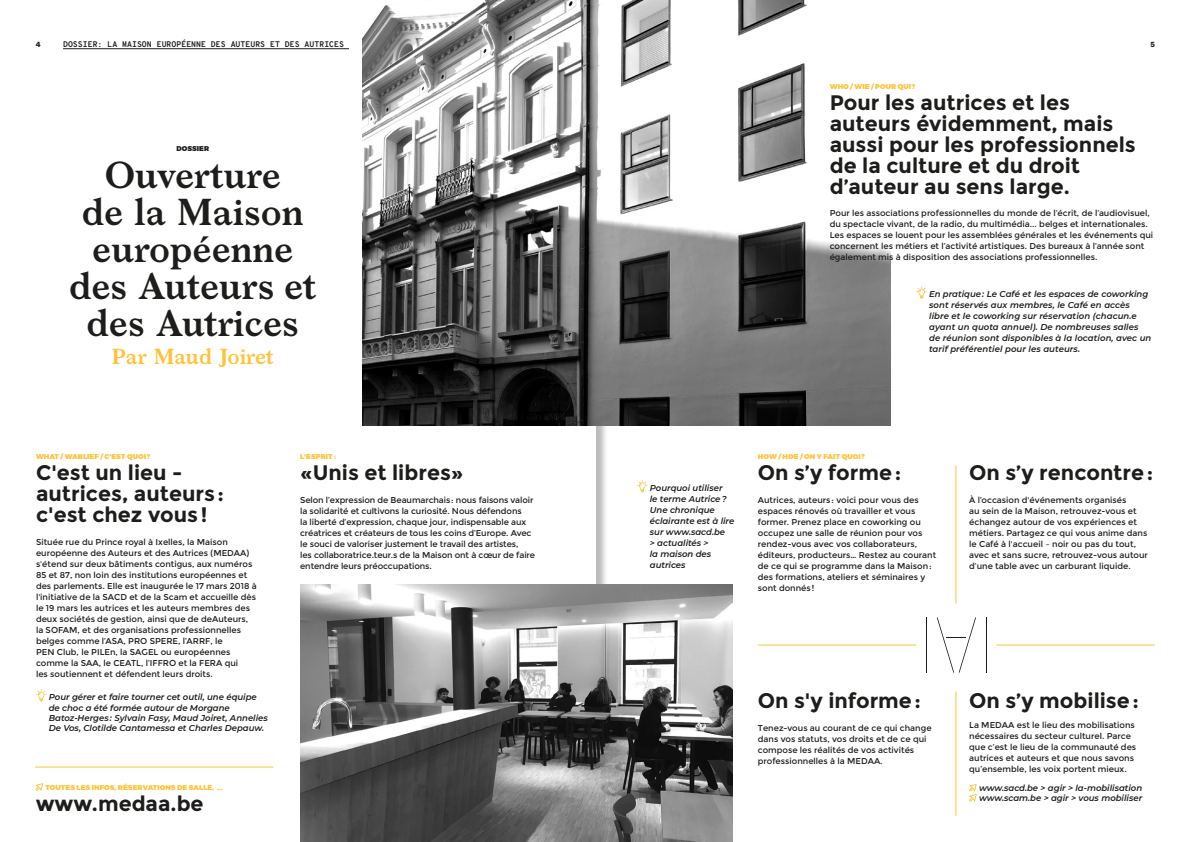
<style>
.page{position:relative;width:1191px;height:842px;background:#fff}
.page>*{position:absolute;margin:0;border:0;box-sizing:border-box;transform-origin:0 0}
.t1{font:600 36px/37px "Larish Neue";color:#1d1d1b;text-align:center}
.t2{font:700 21px/21px "Montserrat";color:#1d1d1b}
.t3{font:600 21px "Larish Neue";color:#ffc239}
.t4{font:8.5px/11px "Montserrat";color:#1d1d1b}
.t5{font:italic 600 8.5px/11px "Montserrat";color:#1d1d1b}
.t6{font:700 8px "Overpass Mono";color:#1d1d1b}
.t7{font:900 8px "Circular Pro";color:#1d1d1b}
.t8{font:900 7px "Montserrat";letter-spacing:.01em;color:#ffc239}
.t9{font:900 7px "Montserrat";letter-spacing:.01em;color:#1d1d1b}
</style>
<div class="page">
<img style="left:363px;top:0;width:528px;height:426px">
<svg style="left:36px;top:689px;width:10px;height:13px"></svg>
<hr style="left:955px;top:465px;width:1px;height:138px;background:#ffc239">
<hr style="left:758px;top:644px;width:158px;height:1px;background:#ffc239">
<hr style="left:996px;top:644px;width:159px;height:1px;background:#ffc239">
<hr style="left:35px;top:766px;width:238px;height:1px;background:#ffc239">
<hr style="left:955px;top:692px;width:1px;height:124px;background:#ffc239">
<svg style="left:969px;top:784px;width:7px;height:18px"></svg>
<svg style="left:637px;top:480px;width:10px;height:12px"></svg>
<svg style="left:36px;top:783px;width:7px;height:8px"></svg>
<svg style="left:916px;top:286px;width:10px;height:13px"></svg>
<img style="left:300px;top:585px;width:432px;height:257px">
<hr style="left:63px;top:48px;width:286px;height:1px;background:#1d1d1b">
<hr style="left:926px;top:617px;width:1px;height:55px;background:#1d1d1b">
<hr style="left:985px;top:617px;width:1px;height:55px;background:#1d1d1b">
<svg style="left:936px;top:617px;width:40px;height:56px"></svg>
<p class="t6" style="left:63px;top:39px;width:282px">DOSSIER: LA MAISON EUROPÉENNE DES AUTEURS ET DES AUTRICES</p>
<p class="t7" style="left:36px;top:39px;width:6px">4</p>
<p class="t7" style="left:1150px;top:39px;width:6px">5</p>
<p class="t9" style="left:176px;top:144px;width:34px">DOSSIER</p>
<h1 class="t1" style="left:69px;top:154px;width:249px">Ouverture<br>de la Maison européenne des Auteurs et des Autrices</h1>
<h2 class="t3" style="left:112px;top:340px;width:164px">Par Maud Joiret</h2>
<p class="t8" style="left:36px;top:452px;width:116px">WHAT / WABLIEF / C'EST QUOI ?</p>
<h2 class="t2" style="left:36px;top:462px;width:189px">C'est un lieu - autrices, auteurs: c'est chez vous!</h2>
<p class="t4" style="left:36px;top:536px;width:222px">Située rue du Prince royal à Ixelles, la Maison européenne des Auteurs et des Autrices (MEDAA) s'étend sur deux bâtiments contigus, aux numéros 85 et 87, non loin des institutions européennes et des parlements. Elle est inaugurée le 17 mars 2018 à l'initiative de la SACD et de la Scam et accueille dès le 19 mars les autrices et les auteurs membres des deux sociétés de gestion, ainsi que de deAuteurs, la SOFAM, et des organisations professionnelles belges comme l’ASA, PRO SPERE, l’ARRF, le<br>PEN Club, le PILEn, la SAGEL ou européennes comme la SAA, le CEATL, l’IFFRO et la FERA qui<br>les soutiennent et défendent leurs droits.</p>
<p class="t5" style="left:49px;top:692px;width:221px;line-height:10.2px">Pour gérer et faire tourner cet outil, une équipe de choc a été formée autour de Morgane Batoz-Herges : Sylvain Fasy, Maud Joiret, Annelies De Vos, Clotilde Cantamessa et Charles Depauw.</p>
<p class="t8" style="left:46px;top:783px;width:179px">TOUTES LES INFOS, RÉSERVATIONS DE SALLE, ...</p>
<h2 class="t2" style="left:36px;top:793px;width:169px">www.medaa.be</h2>
<p class="t8" style="left:300px;top:452px;width:37px">L’ESPRIT :</p>
<h2 class="t2" style="left:300px;top:462px;width:165px">«Unis et libres»</h2>
<p class="t4" style="left:300px;top:494px;width:236px">Selon l’expression de Beaumarchais: nous faisons valoir la solidarité et cultivons la curiosité. Nous défendons<br>la liberté d’expression, chaque jour, indispensable aux créatrices et créateurs de tous les coins d’Europe. Avec le souci de valoriser justement le travail des artistes,<br>les collaboratrice.teur.s de la Maison ont à cœur de faire entendre leurs préoccupations.</p>
<p class="t8" style="left:829px;top:82px;width:87px">WHO / WIE / POUR QUI ?</p>
<h2 class="t2" style="left:829px;top:92px;width:308px">Pour les autrices et les auteurs évidemment, mais aussi pour les professionnels de la culture et du droit d’auteur au sens large.</h2>
<p class="t4" style="left:829px;top:208px;width:325px">Pour les associations professionnelles du monde de l’écrit, de l’audiovisuel, du spectacle vivant, de la radio, du multimédia... belges et internationales.<br>Les espaces se louent pour les assemblées générales et les événements qui concernent les métiers et l’activité artistiques. Des bureaux à l’année sont également mis à disposition des associations professionnelles.</p>
<p class="t5" style="left:929px;top:289px;width:224px">En pratique : Le Café et les espaces de coworking sont réservés aux membres, le Café en accès libre et le coworking sur réservation (chacun.e ayant un quota annuel). De nombreuses salles de réunion sont disponibles à la location, avec un tarif préférentiel pour les auteurs.</p>
<p class="t5" style="left:650px;top:482px;width:86px">Pourquoi utiliser<br>le terme Autrice ?<br>Une chronique éclairante est à lire sur www.sacd.be<br>&gt; actualités &gt;<br>la maison des autrices</p>
<p class="t8" style="left:758px;top:452px;width:109px">HOW / HOE / ON Y FAIT QUOI ?</p>
<h2 class="t2" style="left:758px;top:462px;width:145px">On s’y forme:</h2>
<p class="t4" style="left:758px;top:494px;width:180px">Autrices, auteurs: voici pour vous des espaces rénovés où travailler et vous former. Prenez place en coworking ou occupez une salle de réunion pour vos rendez-vous avec vos collaborateurs, éditeurs, producteurs… Restez au courant de ce qui se programme dans la Maison: des formations, ateliers et séminaires y sont donnés!</p>
<h2 class="t2" style="left:969px;top:462px;width:186px">On s’y rencontre:</h2>
<p class="t4" style="left:969px;top:494px;width:180px">À l’occasion d'événements organisés<br>au sein de la Maison, retrouvez-vous et échangez autour de vos expériences et métiers. Partagez ce qui vous anime dans le Café à l'accueil – noir ou pas du tout, avec et sans sucre, retrouvez-vous autour d’une table avec un carburant liquide.</p>
<h2 class="t2" style="left:758px;top:691px;width:165px">On s'y informe:</h2>
<p class="t4" style="left:758px;top:722px;width:175px">Tenez-vous au courant de ce qui change dans vos statuts, vos droits et de ce qui compose les réalités de vos activités professionnelles à la MEDAA.</p>
<h2 class="t2" style="left:969px;top:691px;width:171px">On s’y mobilise:</h2>
<p class="t4" style="left:969px;top:719px;width:168px">La MEDAA est le lieu des mobilisations nécessaires du secteur culturel. Parce que c’est le lieu de la communauté des autrices et auteurs et que nous savons qu’ensemble, les voix portent mieux.</p>
<p class="t5" style="left:979px;top:782px;width:165px;line-height:10.2px">www.sacd.be &gt; agir &gt; la-mobilisation www.scam.be &gt; agir &gt; vous mobiliser</p>
</div>
